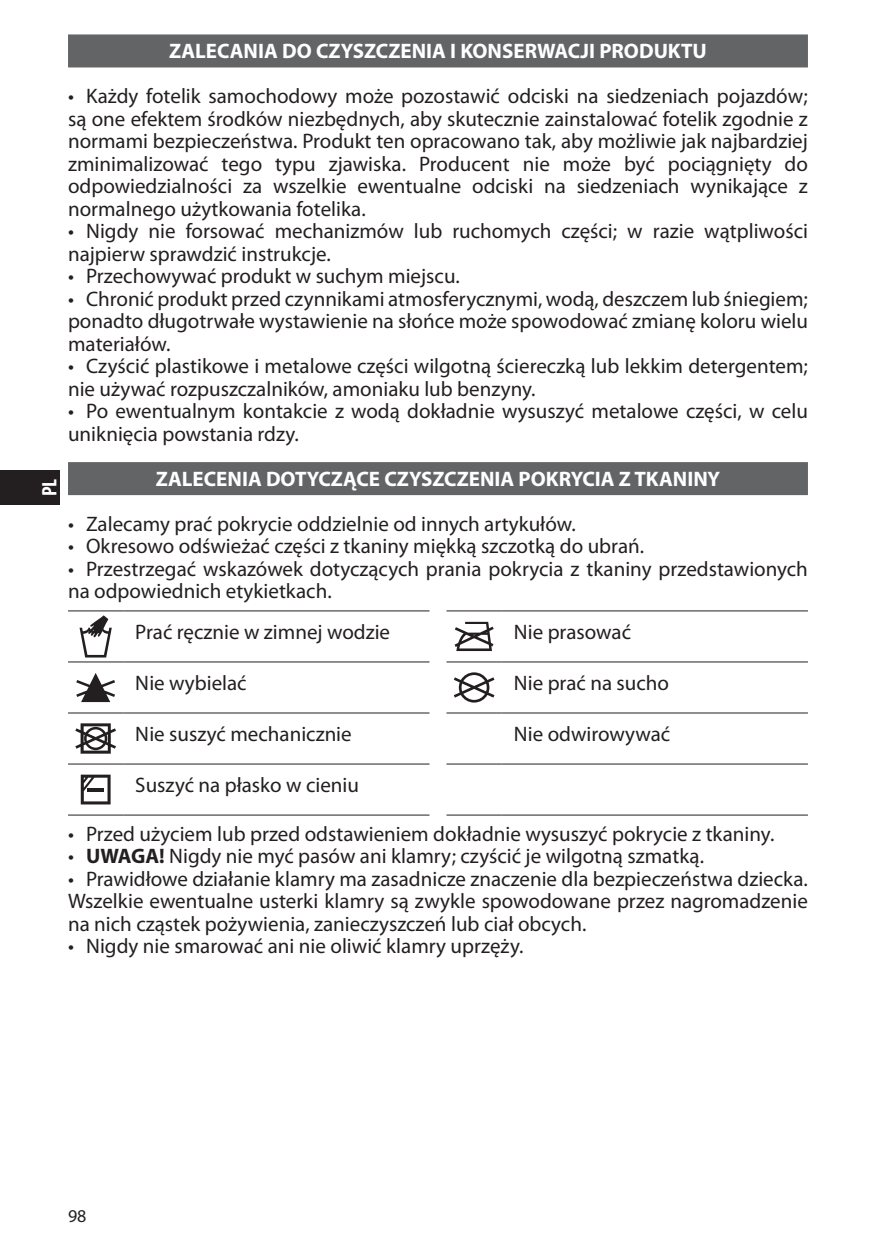
<style>
.page{position:relative;width:893px;height:1259px;background:#fff}
.page>*{position:absolute;margin:0;border:0;box-sizing:border-box;transform-origin:0 0}
.t1{font:21px/22.5px "Myriad Pro";color:#231f20}
.t2{font:700 21px "Myriad Pro";color:#fff}
.t3{font:700 condensed 21px "Myriad Pro";color:#fff}
.t4{font:18px "Myriad Pro";color:#231f20}
.s1{font-weight:700}
</style>
<div class="page">
<div style="left:0;top:470px;width:60px;height:34px;background:#231f20"></div>
<div style="left:68px;top:34px;width:740px;height:33px;background:#636466"></div>
<div style="left:68px;top:462px;width:740px;height:33px;background:#636466"></div>
<hr style="left:123px;top:610px;width:306px;height:1px;background:#231f20">
<hr style="left:502px;top:610px;width:306px;height:1px;background:#231f20">
<hr style="left:123px;top:661px;width:306px;height:1px;background:#231f20">
<hr style="left:502px;top:661px;width:306px;height:1px;background:#231f20">
<hr style="left:123px;top:712px;width:306px;height:1px;background:#231f20">
<hr style="left:502px;top:712px;width:306px;height:1px;background:#231f20">
<hr style="left:123px;top:763px;width:306px;height:1px;background:#231f20">
<hr style="left:502px;top:763px;width:306px;height:1px;background:#231f20">
<hr style="left:123px;top:814px;width:306px;height:1px;background:#231f20">
<hr style="left:446px;top:814px;width:56px;height:1px;background:#231f20">
<hr style="left:502px;top:814px;width:306px;height:1px;background:#231f20">
<hr style="left:68px;top:610px;width:55px;height:1px;background:#231f20">
<hr style="left:446px;top:712px;width:56px;height:1px;background:#231f20">
<hr style="left:446px;top:763px;width:56px;height:1px;background:#231f20">
<hr style="left:68px;top:661px;width:55px;height:1px;background:#231f20">
<hr style="left:446px;top:610px;width:56px;height:1px;background:#231f20">
<hr style="left:68px;top:712px;width:55px;height:1px;background:#231f20">
<hr style="left:68px;top:763px;width:55px;height:1px;background:#231f20">
<hr style="left:68px;top:814px;width:55px;height:1px;background:#231f20">
<hr style="left:446px;top:661px;width:56px;height:1px;background:#231f20">
<svg style="left:80px;top:615px;width:32px;height:42px"></svg>
<svg style="left:455px;top:622px;width:39px;height:29px"></svg>
<svg style="left:76px;top:673px;width:39px;height:29px"></svg>
<svg style="left:454px;top:672px;width:40px;height:30px"></svg>
<svg style="left:75px;top:723px;width:41px;height:30px"></svg>
<svg style="left:81px;top:774px;width:30px;height:30px"></svg>
<hr style="left:88px;top:788px;width:16px;height:3px;background:#231f20">
<p class="t3" style="left:37px;top:496px;width:19px;rotate:-90deg">PL</p>
<p class="t2" style="left:169px;top:43px;width:539px">ZALECANIA DO CZYSZCZENIA I KONSERWACJI PRODUKTU</p>
<p class="t1" style="left:68px;top:86px;width:741px;text-align:justify">• Każdy fotelik samochodowy może pozostawić odciski na siedzeniach pojazdów; są one efektem środków niezbędnych, aby skutecznie zainstalować fotelik zgodnie z normami bezpieczeństwa. Produkt ten opracowano tak, aby możliwie jak najbardziej zminimalizować tego typu zjawiska. Producent nie może być pociągnięty do odpowiedzialności za wszelkie ewentualne odciski na siedzeniach wynikające z normalnego użytkowania fotelika.</p>
<p class="t1" style="left:68px;top:221px;width:741px">• Nigdy nie forsować mechanizmów lub ruchomych części; w razie wątpliwości najpierw sprawdzić instrukcje.</p>
<p class="t1" style="left:68px;top:266px;width:393px">• Przechowywać produkt w suchym miejscu.</p>
<p class="t1" style="left:68px;top:289px;width:741px;text-align:justify">• Chronić produkt przed czynnikami atmosferycznymi, wodą, deszczem lub śniegiem; ponadto długotrwałe wystawienie na słońce może spowodować zmianę koloru wielu materiałów.</p>
<p class="t1" style="left:68px;top:356px;width:741px">• Czyścić plastikowe i metalowe części wilgotną ściereczką lub lekkim detergentem; nie używać rozpuszczalników, amoniaku lub benzyny.</p>
<p class="t1" style="left:68px;top:401px;width:741px">• Po ewentualnym kontakcie z wodą dokładnie wysuszyć metalowe części, w celu uniknięcia powstania rdzy.</p>
<p class="t2" style="left:156px;top:471px;width:566px">ZALECENIA DOTYCZĄCE CZYSZCZENIA POKRYCIA Z TKANINY</p>
<p class="t1" style="left:68px;top:514px;width:509px">• Zalecamy prać pokrycie oddzielnie od innych artykułów.</p>
<p class="t1" style="left:68px;top:536px;width:578px">• Okresowo odświeżać części z tkaniny miękką szczotką do ubrań.</p>
<p class="t1" style="left:68px;top:559px;width:741px">• Przestrzegać wskazówek dotyczących prania pokrycia z tkaniny przedstawionych na odpowiednich etykietkach.</p>
<p class="t1" style="left:135px;top:622px;width:256px">Prać ręcznie w zimnej wodzie</p>
<p class="t1" style="left:514px;top:622px;width:119px">Nie prasować</p>
<p class="t1" style="left:135px;top:673px;width:113px">Nie wybielać</p>
<p class="t1" style="left:514px;top:673px;width:157px">Nie prać na sucho</p>
<p class="t1" style="left:135px;top:724px;width:218px">Nie suszyć mechanicznie</p>
<p class="t1" style="left:514px;top:724px;width:158px">Nie odwirowywać</p>
<p class="t1" style="left:135px;top:775px;width:225px">Suszyć na płasko w cieniu</p>
<p class="t1" style="left:68px;top:824px;width:708px">• Przed użyciem lub przed odstawieniem dokładnie wysuszyć pokrycie z tkaniny.</p>
<p class="t1" style="left:68px;top:846px;width:637px">• <span class="s1">UWAGA!</span> Nigdy nie myć pasów ani klamry; czyścić je wilgotną szmatką.</p>
<p class="t1" style="left:68px;top:869px;width:741px;text-align:justify">• Prawidłowe działanie klamry ma zasadnicze znaczenie dla bezpieczeństwa dziecka.<br>Wszelkie ewentualne usterki klamry są zwykle spowodowane przez nagromadzenie na nich cząstek pożywienia, zanieczyszczeń lub ciał obcych.</p>
<p class="t1" style="left:68px;top:936px;width:457px">• Nigdy nie smarować ani nie oliwić klamry uprzęży.</p>
<p class="t4" style="left:68px;top:1208px;width:20px">98</p>
</div>
